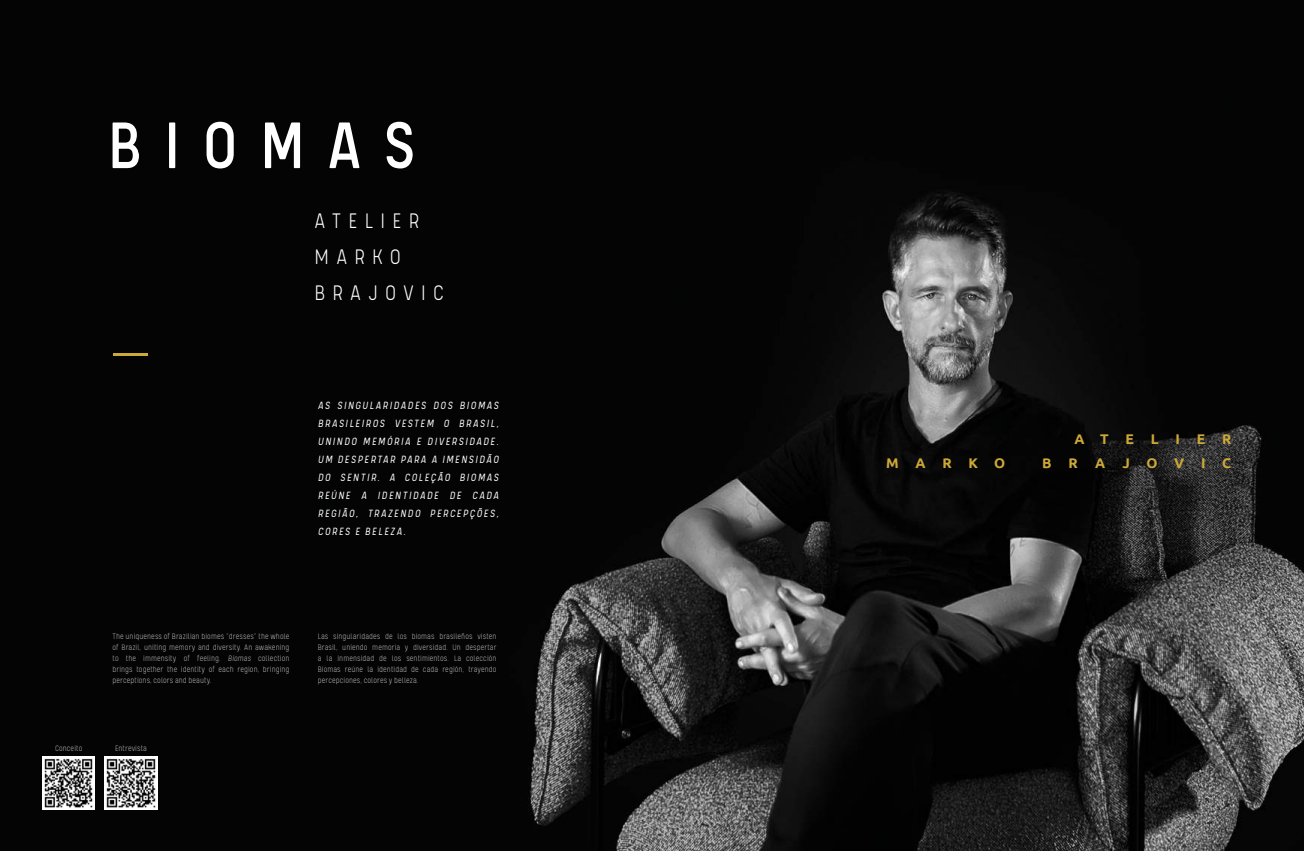
<style>
.page{position:relative;width:1304px;height:851px;background:#fff}
.page>*{position:absolute;margin:0;border:0;box-sizing:border-box;transform-origin:0 0}
.t1{font:75px "Kelpt A1";letter-spacing:.3em;color:#fff}
.t2{font:300 24px/36px "Kelpt A1";letter-spacing:.3em;color:#fff}
.t3{font:700 14px "Ubuntu";letter-spacing:1.2em;color:#cda938}
.t4{font:italic 300 12px/18px "Kelpt A1";letter-spacing:.13em;color:#fff;text-align:justify}
.t5{font:300 9px/11px "Kelpt A1";letter-spacing:.01em;color:#b3b2b2;text-align:justify}
.s1{font-style:italic}
</style>
<div class="page">
<img style="left:0;top:0;width:1304px;height:850px">
<hr style="left:114px;top:353px;width:34px;height:3px;background:#cda938">
<img style="left:42px;top:756px;width:53px;height:52px">
<img style="left:105px;top:756px;width:52px;height:52px">
<h1 class="t1" style="left:108px;top:104px;width:309px">BIOMAS</h1>
<h2 class="t2" style="left:315px;top:202px;width:131px">ATELIER<br>MARKO<br>BRAJOVIC</h2>
<h3 class="t4" style="left:318px;top:395px;width:182px">AS SINGULARIDADES DOS BIOMAS BRASILEIROS VESTEM O BRASIL, UNINDO MEMÓRIA E DIVERSIDADE.<br>UM DESPERTAR PARA A IMENSIDÃO DO SENTIR. A COLEÇÃO BIOMAS REÚNE A IDENTIDADE DE CADA REGIÃO, TRAZENDO PERCEPÇÕES, CORES E BELEZA.</h3>
<p class="t5" style="left:112px;top:631px;width:179px">The uniqueness of Brazilian biomes “dresses” the whole of Brazil, uniting memory and diversity. An awakening to the immensity of feeling. <span class="s1">Biomas</span> collection brings together the identity of each region, bringing perceptions, colors and beauty.</p>
<p class="t5" style="left:318px;top:631px;width:180px">Las singularidades de los biomas brasileños visten Brasil, uniendo memoria y diversidad. Un despertar a la inmensidad de los sentimientos. La colección Biomas reúne la identidad de cada región, trayendo percepciones, colores y belleza.</p>
<p class="t5" style="left:55px;top:742px;width:29px">Conceito</p>
<p class="t5" style="left:115px;top:742px;width:33px">Entrevista</p>
<h3 class="t3" style="left:1074px;top:431px;width:158px">ATELIER</h3>
<h3 class="t3" style="left:886px;top:455px;width:121px">MARKO</h3>
<h3 class="t3" style="left:1042px;top:455px;width:191px">BRAJOVIC</h3>
</div>
